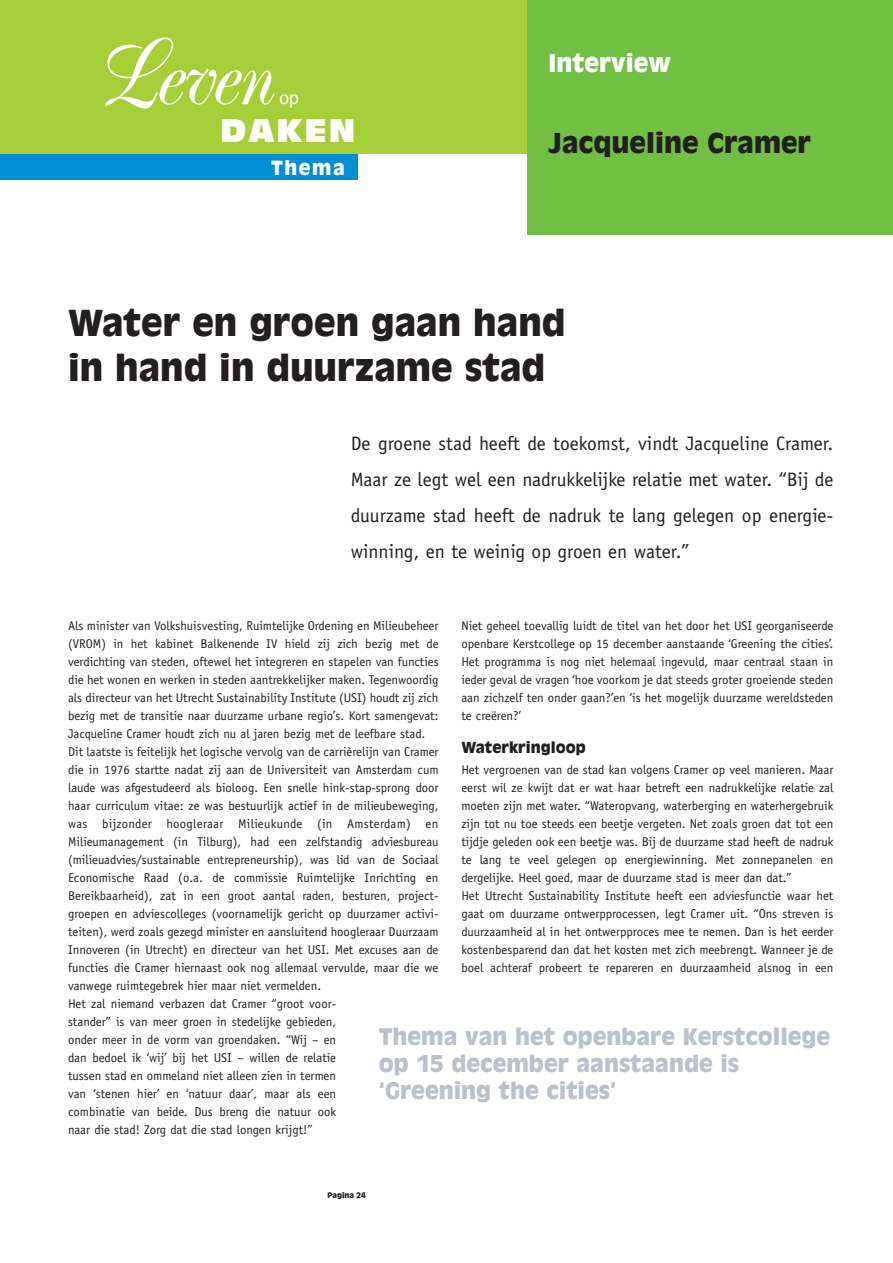
<style>
.page{position:relative;width:893px;height:1263px;background:#fff}
.page>*{position:absolute;margin:0;border:0;box-sizing:border-box;transform-origin:0 0}
.t1{font:81.3px "Poppl Exquisit";letter-spacing:.01em;color:#fff}
.t2{font:900 35.25px/45px "Antique Olive";color:#231f20}
.t3{font:31.95px "Antique Olive Compact";letter-spacing:.05em;color:#fff}
.t4{font:900 27px "Antique Olive";color:#231f20}
.t5{font:900 24px "Antique Olive";color:#fff}
.t6{font:900 22.5px/27px "Antique Olive";color:#bac1cd}
.t7{font:19.5px/36px "Officina Sans";color:#231f20;text-align:justify}
.t8{font:900 19.2px "Antique Olive";letter-spacing:.08em;color:#fff}
.t9{font:17.55px "Arial";color:#fff}
.t10{font:900 15px "Antique Olive";color:#231f20}
.t11{font:12.75px/18px "Officina Sans";color:#231f20}
.t12{font:900 7.5px "Antique Olive";color:#231f20}
</style>
<div class="page">
<div style="left:0;top:153px;width:358px;height:27px;background:#008fd5"></div>
<div style="left:0;top:0;width:610px;height:153px;background:#a6ce39"></div>
<div style="left:527px;top:0;width:366px;height:234px;background:#71bf44"></div>
<h1 class="t1" style="left:91px;top:28px;width:181px">Leven</h1>
<h3 class="t3" style="left:220px;top:111px;width:137px">DAKEN</h3>
<h3 class="t9" style="left:279px;top:86px;width:21px">op</h3>
<h3 class="t8" style="left:271px;top:156px;width:75px">Thema</h3>
<h3 class="t5" style="left:549px;top:49px;width:124px">Interview</h3>
<h3 class="t4" style="left:549px;top:127px;width:264px">Jacqueline Cramer</h3>
<h2 class="t2" style="left:68px;top:299px;width:499px">Water en groen gaan hand in hand in duurzame stad</h2>
<h3 class="t7" style="left:351px;top:425px;width:484px">De groene stad heeft de toekomst, vindt Jacqueline Cramer.<br>Maar ze legt wel een nadrukkelijke relatie met water. “Bij de duurzame stad heeft de nadruk te lang gelegen op energie&shy;winning, en te weinig op groen en water.”</h3>
<p class="t11" style="left:68px;top:617px;width:372px">Als minister van Volkshuisvesting, Ruimtelijke Ordening en Milieubeheer (VROM) in het kabinet Balkenende IV hield zij zich bezig met de verdichting van steden, oftewel het integreren en stapelen van functies die het wonen en werken in steden aantrekkelijker maken. Tegenwoordig als directeur van het Utrecht Sustainability Institute (USI) houdt zij zich bezig met de transitie naar duurzame urbane regio’s. Kort samengevat:<br>Jacqueline Cramer houdt zich nu al jaren bezig met de leefbare stad.<br>Dit laatste is feitelijk het logische vervolg van de carrièrelijn van Cramer die in 1976 startte nadat zij aan de Universiteit van Amsterdam cum laude was afgestudeerd als bioloog. Een snelle hink-stap-sprong door haar curriculum vitae: ze was bestuurlijk actief in de milieubeweging, was bijzonder hoogleraar Milieukunde (in Amsterdam) en Milieumanagement (in Tilburg), had een zelfstandig adviesbureau (milieuadvies/sustainable entrepreneurship), was lid van de Sociaal Economische Raad (o.a. de commissie Ruimtelijke Inrichting en Bereikbaarheid), zat in een groot aantal raden, besturen, project&shy;groepen en adviescolleges (voornamelijk gericht op duurzamer activi&shy;teiten), werd zoals gezegd minister en aansluitend hoogleraar Duurzaam Innoveren (in Utrecht) en directeur van het USI. Met excuses aan de functies die Cramer hiernaast ook nog allemaal vervulde, maar die we vanwege ruimtegebrek hier maar niet vermelden.<br>Het zal niemand verbazen dat Cramer “groot voor-<br>stander” is van meer groen in stedelijke gebieden,<br>onder meer in de vorm van groendaken. “Wij – en<br>dan bedoel ik ‘wij’ bij het USI – willen de relatie<br>tussen stad en ommeland niet alleen zien in termen<br>van ‘stenen hier’ en ‘natuur daar’, maar als een<br>combinatie van beide. Dus breng die natuur ook<br>naar die stad! Zorg dat die stad longen krijgt!”</p>
<p class="t11" style="left:461px;top:617px;width:374px;text-align:justify">Niet geheel toevallig luidt de titel van het door het USI georganiseerde openbare Kerstcollege op 15 december aanstaande ‘Greening the cities’.<br>Het programma is nog niet helemaal ingevuld, maar centraal staan in ieder geval de vragen ‘hoe voorkom je dat steeds groter groeiende steden aan zichzelf ten onder gaan?’en ‘is het mogelijk duurzame wereldsteden te creëren?’</p>
<p class="t10" style="left:461px;top:739px;width:126px">Waterkringloop</p>
<p class="t11" style="left:461px;top:761px;width:374px">Het vergroenen van de stad kan volgens Cramer op veel manieren. Maar eerst wil ze kwijt dat er wat haar betreft een nadrukkelijke relatie zal moeten zijn met water. “Wateropvang, waterberging en waterhergebruik zijn tot nu toe steeds een beetje vergeten. Net zoals groen dat tot een tijdje geleden ook een beetje was. Bij de duurzame stad heeft de nadruk te lang te veel gelegen op energiewinning. Met zonnepanelen en dergelijke. Heel goed, maar de duurzame stad is meer dan dat.”<br>Het Utrecht Sustainability Institute heeft een adviesfunctie waar het gaat om duurzame ontwerpprocessen, legt Cramer uit. “Ons streven is duurzaamheid al in het ontwerpproces mee te nemen. Dan is het eerder kostenbesparend dan dat het kosten met zich meebrengt. Wanneer je de boel achteraf probeert te repareren en duurzaamheid alsnog in een</p>
<h3 class="t6" style="left:379px;top:1022px;width:453px">Thema van het openbare Kerstcollege op 15 december aanstaande is ‘Greening the cities’</h3>
<p class="t12" style="left:327px;top:1191px;width:40px">Pagina 24</p>
</div>
